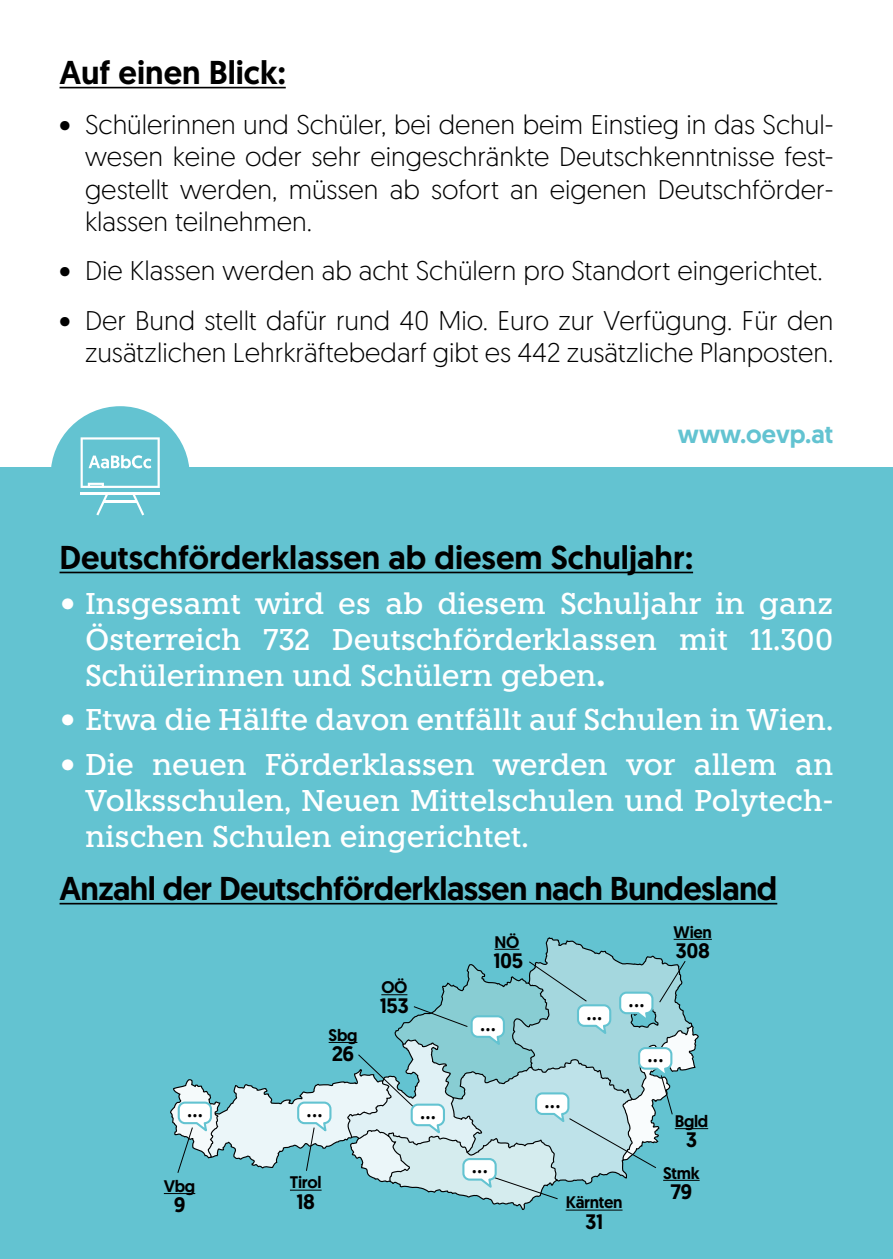
<style>
.page{position:relative;width:893px;height:1259px;background:#fff}
.page>*{position:absolute;margin:0;border:0;box-sizing:border-box;transform-origin:0 0}
.t1{font:500 33px "Geomanist";color:#000}
.t2{font:500 33px "Geomanist";letter-spacing:-.02em;color:#000}
.t3{font:500 30px/36px "Knile";letter-spacing:-.01em;color:#fff;text-align:justify}
.t4{font:300 27px/32.4px "Geomanist";color:#000;text-align:justify}
.t5{font:26.1px "Myriad Pro";color:#000}
.t6{font:500 25.5px "Geomanist";color:#63c3d1}
.t7{font:500 21px "Geomanist";letter-spacing:-.02em;color:#000}
.t8{font:500 16.8px "Geomanist";letter-spacing:-.02em;color:#000}
.s1{font-weight:700}
</style>
<div class="page">
<div style="left:0;top:467px;width:893px;height:792px;background:#63c3d1"></div>
<hr style="left:60px;top:571px;width:633px;height:2px;background:#000">
<hr style="left:60px;top:87px;width:226px;height:1px;background:#000">
<svg style="left:51px;top:406px;width:139px;height:110px"></svg>
<hr style="left:60px;top:903px;width:717px;height:1px;background:#000">
<hr style="left:675px;top:1128px;width:33px;height:1px;background:#000">
<hr style="left:674px;top:939px;width:38px;height:1px;background:#000">
<hr style="left:164px;top:1193px;width:31px;height:1px;background:#000">
<hr style="left:663px;top:1179px;width:37px;height:1px;background:#000">
<svg style="left:169px;top:937px;width:530px;height:273px"></svg>
<hr style="left:290px;top:1189px;width:32px;height:1px;background:#000">
<div style="left:620px;top:992px;width:32px;height:21px;background:#fff;border-radius:6px"></div>
<div style="left:619px;top:991px;width:34px;height:23px;border:2px solid #63c3d1;border-radius:6px"></div>
<div style="left:639px;top:1048px;width:32px;height:20px;background:#fff;border-radius:6px"></div>
<div style="left:638px;top:1047px;width:34px;height:22px;border:2px solid #63c3d1;border-radius:6px"></div>
<div style="left:578px;top:1005px;width:32px;height:21px;background:#fff;border-radius:6px"></div>
<div style="left:577px;top:1004px;width:34px;height:23px;border:2px solid #63c3d1;border-radius:6px"></div>
<div style="left:536px;top:1093px;width:32px;height:21px;background:#fff;border-radius:6px"></div>
<div style="left:535px;top:1092px;width:34px;height:23px;border:2px solid #63c3d1;border-radius:6px"></div>
<div style="left:472px;top:1016px;width:32px;height:21px;background:#fff;border-radius:6px"></div>
<div style="left:471px;top:1015px;width:34px;height:23px;border:2px solid #63c3d1;border-radius:6px"></div>
<div style="left:412px;top:1104px;width:32px;height:21px;background:#fff;border-radius:6px"></div>
<div style="left:411px;top:1103px;width:34px;height:23px;border:2px solid #63c3d1;border-radius:6px"></div>
<div style="left:298px;top:1102px;width:32px;height:21px;background:#fff;border-radius:6px"></div>
<div style="left:297px;top:1101px;width:34px;height:23px;border:2px solid #63c3d1;border-radius:6px"></div>
<div style="left:179px;top:1102px;width:32px;height:21px;background:#fff;border-radius:6px"></div>
<div style="left:178px;top:1101px;width:34px;height:23px;border:2px solid #63c3d1;border-radius:6px"></div>
<div style="left:463px;top:1159px;width:33px;height:20px;background:#fff;border-radius:6px"></div>
<div style="left:462px;top:1158px;width:35px;height:22px;border:2px solid #63c3d1;border-radius:6px"></div>
<p class="t1" style="left:60px;top:51px;width:228px">Auf einen Blick:</p>
<p class="t4" style="left:85px;top:107px;width:750px;text-indent:-26px">• Schülerinnen und Schüler, bei denen beim Einstieg in das Schul&shy;wesen keine oder sehr eingeschränkte Deutschkenntnisse fest&shy;gestellt werden, müssen ab sofort an eigenen Deutschförder&shy;klassen teilnehmen.</p>
<p class="t4" style="left:60px;top:254px;width:765px">• Die Klassen werden ab acht Schülern pro Standort eingerichtet.</p>
<p class="t4" style="left:60px;top:303px;width:775px;text-align:right">• Der Bund stellt dafür rund 40 Mio. Euro zur Verfügung. Für den zusätzlichen Lehrkräftebedarf gibt es 442 zusätzliche Planposten.</p>
<p class="t6" style="left:678px;top:417px;width:157px">www.oevp.at</p>
<p class="t1" style="left:60px;top:536px;width:635px">Deutschförderklassen ab diesem Schuljahr:</p>
<p class="t3" style="left:85px;top:585px;width:750px;text-indent:-26px">• Insgesamt wird es ab diesem Schuljahr in ganz Österreich 732 Deutschförderklassen mit 11.300<br>Schülerinnen und Schülern geben<span class="s1">.</span></p>
<p class="t3" style="left:60px;top:701px;width:775px">• Etwa die Hälfte davon entfällt auf Schulen in Wien.</p>
<p class="t3" style="left:85px;top:746px;width:750px;text-indent:-26px">• Die neuen Förderklassen werden vor allem an Volksschulen, Neuen Mittelschulen und Polytech&shy;nischen Schulen eingerichtet.</p>
<p class="t2" style="left:60px;top:867px;width:719px">Anzahl der Deutschförderklassen nach Bundesland</p>
<p class="t8" style="left:329px;top:1023px;width:30px">Sbg</p>
<p class="t7" style="left:332px;top:1039px;width:24px">26</p>
<p class="t5" style="left:187px;top:1092px;width:18px">...</p>
<p class="t5" style="left:306px;top:1092px;width:18px">...</p>
<p class="t8" style="left:164px;top:1174px;width:33px">Vbg</p>
<p class="t7" style="left:174px;top:1190px;width:13px">9</p>
<p class="t8" style="left:290px;top:1171px;width:33px">Tirol</p>
<p class="t7" style="left:296px;top:1187px;width:20px">18</p>
<p class="t8" style="left:381px;top:976px;width:28px">OÖ</p>
<p class="t7" style="left:380px;top:992px;width:30px">153</p>
<p class="t5" style="left:420px;top:1094px;width:18px">...</p>
<p class="t8" style="left:495px;top:930px;width:26px">NÖ</p>
<p class="t7" style="left:493px;top:946px;width:31px">105</p>
<p class="t5" style="left:480px;top:1005px;width:18px">...</p>
<p class="t5" style="left:471px;top:1148px;width:18px">...</p>
<p class="t5" style="left:586px;top:994px;width:18px">...</p>
<p class="t5" style="left:544px;top:1082px;width:18px">...</p>
<p class="t5" style="left:628px;top:982px;width:18px">...</p>
<p class="t8" style="left:674px;top:920px;width:40px">Wien</p>
<p class="t7" style="left:676px;top:936px;width:36px">308</p>
<p class="t5" style="left:647px;top:1037px;width:18px">...</p>
<p class="t8" style="left:675px;top:1110px;width:35px">Bgld</p>
<p class="t7" style="left:686px;top:1125px;width:13px">3</p>
<p class="t8" style="left:566px;top:1191px;width:58px">Kärnten</p>
<p class="t7" style="left:585px;top:1207px;width:20px">31</p>
<p class="t8" style="left:663px;top:1161px;width:38px">Stmk</p>
<p class="t7" style="left:670px;top:1177px;width:24px">79</p>
</div>
